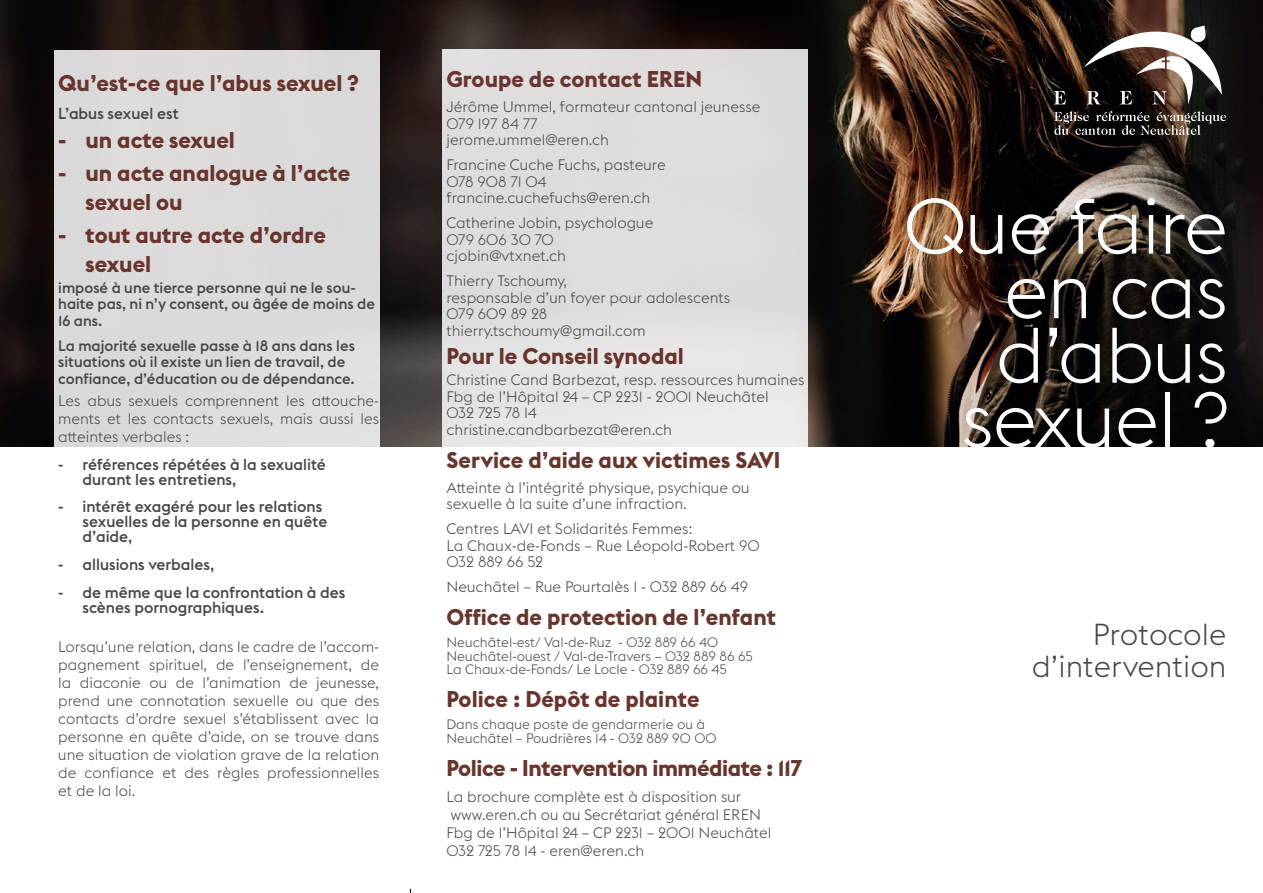
<style>
.page{position:relative;width:1263px;height:893px;background:#fff}
.page>*{position:absolute;margin:0;border:0;box-sizing:border-box;transform-origin:0 0}
.t1{font:300 77.25px/64.5px "Euclid Flex";letter-spacing:-.02em;color:#fff;text-align:right}
.t2{font:300 30px/31.5px "Euclid Flex";color:#454647;text-align:right}
.t3{font:700 22.5px/28.8px "Euclid Flex";color:#68352d}
.t4{font:700 22.5px "Euclid Flex";letter-spacing:-.02em;color:#68352d}
.t5{font:500 15.75px/15px "Euclid Flex";color:#454647}
.t6{font:300 15px/16.5px "Euclid Flex";color:#454647}
.t7{font:500 15px/16.5px "Euclid Flex";color:#454647}
.t8{font:300 13.5px/13.5px "Euclid Flex";color:#454647}
</style>
<div class="page">
<img style="left:0;top:0;width:1263px;height:446px">
<svg style="left:1054px;top:21px;width:172px;height:114px"></svg>
<div style="left:54px;top:50px;width:325px;height:397px;background:#dcdbda"></div>
<svg style="left:442px;top:50px;width:366px;height:397px;background:#e1dfde"></svg>
<h3 class="t3" style="left:58px;top:69px;width:302px">Qu’est-ce que l’abus sexuel ?</h3>
<p class="t5" style="left:58px;top:106px;width:122px">L’abus sexuel est</p>
<h3 class="t3" style="left:58px;top:126px;width:178px">- un acte sexuel</h3>
<h3 class="t3" style="left:85px;top:159px;width:266px;text-indent:-27px">- un acte analogue à l’acte sexuel ou</h3>
<h3 class="t3" style="left:85px;top:221px;width:242px;text-indent:-27px">- tout autre acte d’ordre sexuel</h3>
<p class="t7" style="left:58px;top:279px;width:318px">imposé à une tierce personne qui ne le sou&shy;haite pas, ni n’y consent, ou âgée de moins de<br>16 ans.</p>
<p class="t7" style="left:58px;top:337px;width:298px">La majorité sexuelle passe à 18 ans dans les situations où il existe un lien de travail, de confiance, d’éducation ou de dépendance.</p>
<p class="t6" style="left:58px;top:392px;width:322px;line-height:18px;text-align:justify">Les abus sexuels comprennent les attouche&shy;ments et les contacts sexuels, mais aussi les atteintes verbales :</p>
<p class="t5" style="left:83px;top:457px;width:245px;text-indent:-24px">- références répétées à la sexualité durant les entretiens,</p>
<p class="t5" style="left:83px;top:499px;width:246px;text-indent:-24px">- intérêt exagéré pour les relations sexuelles de la personne en quête d’aide,</p>
<p class="t5" style="left:58px;top:557px;width:158px">- allusions verbales,</p>
<p class="t5" style="left:83px;top:585px;width:264px;text-indent:-24px">- de même que la confrontation à des scènes pornographiques.</p>
<p class="t6" style="left:58px;top:638px;width:322px;line-height:18px;text-align:justify">Lorsqu’une relation, dans le cadre de l’accom&shy;pagnement spirituel, de l’enseignement, de la diaconie ou de l’animation de jeunesse, prend une connotation sexuelle ou que des contacts d’ordre sexuel s’établissent avec la personne en quête d’aide, on se trouve dans une situation de violation grave de la relation de confiance et des règles professionnelles et de la loi.</p>
<h3 class="t3" style="left:446px;top:65px;width:257px">Groupe de contact EREN</h3>
<p class="t6" style="left:446px;top:99px;width:315px">Jérôme Ummel, formateur cantonal jeunesse<br>079 197 84 77<br>jerome.ummel@eren.ch</p>
<p class="t6" style="left:446px;top:157px;width:221px">Francine Cuche Fuchs, pasteure<br>078 908 71 04 francine.cuchefuchs@eren.ch</p>
<p class="t6" style="left:446px;top:215px;width:208px">Catherine Jobin, psychologue<br>079 606 30 70 cjobin@vtxnet.ch</p>
<p class="t6" style="left:446px;top:273px;width:285px">Thierry Tschoumy,<br>responsable d’un foyer pour adolescents<br>079 609 89 28 thierry.tschoumy@gmail.com</p>
<h3 class="t3" style="left:446px;top:342px;width:239px">Pour le Conseil synodal</h3>
<p class="t6" style="left:446px;top:372px;width:359px">Christine Cand Barbezat, resp. ressources humaines Fbg de l’Hôpital 24 – CP 2231 - 2001 Neuchâtel<br>032 725 78 14<br>christine.candbarbezat@eren.ch</p>
<h3 class="t3" style="left:446px;top:446px;width:335px">Service d’aide aux victimes SAVI</h3>
<p class="t6" style="left:446px;top:479px;width:305px">Atteinte à l’intégrité physique, psychique ou sexuelle à la suite d’une infraction.</p>
<p class="t6" style="left:446px;top:521px;width:315px">Centres LAVI et Solidarités Femmes:<br>La Chaux-de-Fonds – Rue Léopold-Robert 90<br>032 889 66 52</p>
<p class="t6" style="left:446px;top:579px;width:303px">Neuchâtel – Rue Pourtalès 1 - 032 889 66 49</p>
<h3 class="t3" style="left:446px;top:603px;width:331px">Office de protection de l’enfant</h3>
<p class="t8" style="left:446px;top:636px;width:308px">Neuchâtel-est/ Val-de-Ruz - 032 889 66 40<br>Neuchâtel-ouest / Val-de-Travers – 032 889 86 65<br>La Chaux-de-Fonds/ Le Locle - 032 889 66 45</p>
<h3 class="t3" style="left:446px;top:685px;width:255px">Police : Dépôt de plainte</h3>
<p class="t8" style="left:446px;top:718px;width:271px">Dans chaque poste de gendarmerie ou à<br>Neuchâtel – Poudrières 14 - 032 889 90 00</p>
<h3 class="t4" style="left:446px;top:755px;width:357px">Police - Intervention immédiate : 117</h3>
<p class="t6" style="left:446px;top:788px;width:327px;line-height:18px">La brochure complète est à disposition sur www.eren.ch ou au Secrétariat général EREN Fbg de l’Hôpital 24 – CP 2231 – 2001 Neuchâtel 032 725 78 14 - eren@eren.ch</p>
<h1 class="t1" style="left:904px;top:195px;width:326px">Que faire en cas d’abus sexuel ?</h1>
<h2 class="t2" style="left:1032px;top:619px;width:196px">Protocole d’intervention</h2>
</div>
